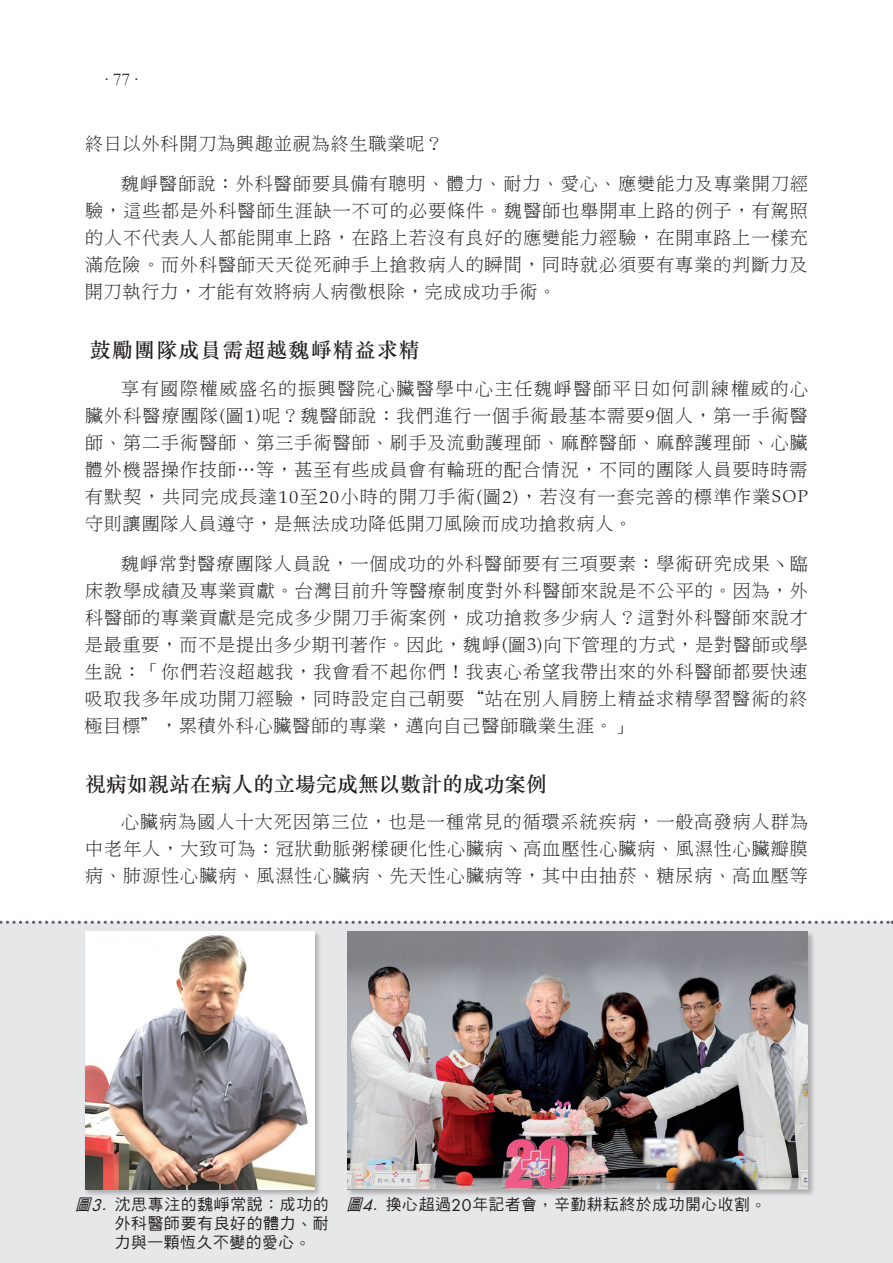
<style>
.page{position:relative;width:893px;height:1263px;background:#fff}
.page>*{position:absolute;margin:0;border:0;box-sizing:border-box;transform-origin:0 0}
.t1{font:500 21px "M Sung HK";color:#231f20}
.t2{font:500 21px "M Sung HK";letter-spacing:.05em;color:#231f20}
.t3{font:18px/27px "DF Ming W3 WIN BF";letter-spacing:.06em;color:#231f20;text-align:justify}
.t4{font:18px "Garamond";color:#231f20}
.t5{font:15.75px/18.9px "DF Hei W5 WIN BF";letter-spacing:.04em;color:#231f20}
.s1{font-family:"Palatino LT Std";font-weight:300;font-size:17.1px}
.s2{font-family:"Palatino LT Std";font-weight:300;font-size:17.4px}
.s3{font-style:italic}
.s4{font-family:"Futura Std";font-style:italic}
.s5{font-family:"Avenir LT Std";font-style:italic}
.s6{font-family:"Futura Std"}
</style>
<div class="page">
<div style="left:0;top:922px;width:893px;height:341px;background:#e6e7e9"></div>
<svg style="left:0;top:921px;width:893px;height:3px"></svg>
<div style="left:346px;top:930px;width:469px;height:267px;background:#231f20;opacity:.3"></div>
<img style="left:348px;top:932px;width:460px;height:257px">
<div style="left:83px;top:930px;width:238px;height:267px;background:#231f20;opacity:.3"></div>
<img style="left:85px;top:932px;width:229px;height:257px">
<p class="t4" style="left:105px;top:65px;width:35px">. 77 .</p>
<p class="t3" style="left:85px;top:131px;width:360px">終日以外科開刀為興趣並視為終生職業呢？</p>
<p class="t3" style="left:85px;top:170px;width:725px;text-indent:36px">魏崢醫師說：外科醫師要具備有聰明、體力、耐力、愛心、應變能力及專業開刀經驗，這些都是外科醫師生涯缺一不可的必要條件。魏醫師也舉開車上路的例子，有駕照的人不代表人人都能開車上路，在路上若沒有良好的應變能力經驗，在開車路上一樣充滿危險。而外科醫師天天從死神手上搶救病人的瞬間，同時就必須要有專業的判斷力及開刀執行力，才能有效將病人病徵根除，完成成功手術。</p>
<p class="t2" style="left:90px;top:336px;width:331px">鼓勵團隊成員需超越魏崢精益求精</p>
<p class="t3" style="left:85px;top:375px;width:725px;text-indent:36px">享有國際權威盛名的振興醫院心臟醫學中心主任魏崢醫師平日如何訓練權威的心臟外科醫療團隊<span class="s1">(</span>圖<span class="s2">1</span><span class="s1">)</span>呢？魏醫師說：我們進行一個手術最基本需要<span class="s2">9</span>個人，第一手術醫師、第二手術醫師、第三手術醫師、刷手及流動護理師、麻醉醫師、麻醉護理師、心臟體外機器操作技師…等，甚至有些成員會有輪班的配合情況，不同的團隊人員要時時需有默契，共同完成長達<span class="s2">10</span>至<span class="s2">20</span>小時的開刀手術<span class="s1">(</span>圖<span class="s2">2</span><span class="s1">)</span>，若沒有一套完善的標準作業<span class="s1">SOP</span>守則讓團隊人員遵守，是無法成功降低開刀風險而成功搶救病人。</p>
<p class="t3" style="left:85px;top:550px;width:725px;text-indent:36px">魏崢常對醫療團隊人員說，一個成功的外科醫師要有三項要素：學術研究成果丶臨床教學成績及專業貢獻。台灣目前升等醫療制度對外科醫師來說是不公平的。因為，外科醫師的專業貢獻是完成多少開刀手術案例，成功搶救多少病人？這對外科醫師來說才是最重要，而不是提出多少期刊著作。因此，魏崢<span class="s1">(</span>圖<span class="s2">3</span><span class="s1">)</span>向下管理的方式，是對醫師或學生說：「你們若沒超越我，我會看不起你們！我衷心希望我帶出來的外科醫師都要快速吸取我多年成功開刀經驗，同時設定自己朝要“站在別人肩膀上精益求精學習醫術的終極目標＂，累積外科心臟醫師的專業，邁向自己醫師職業生涯。」</p>
<p class="t1" style="left:85px;top:769px;width:463px">視病如親站在病人的立場完成無以數計的成功案例</p>
<p class="t3" style="left:85px;top:808px;width:725px;text-indent:36px">心臟病為國人十大死因第三位，也是一種常見的循環系統疾病，一般高發病人群為中老年人，大致可為：冠狀動脈粥樣硬化性心臟病丶高血壓性心臟病、風濕性心臟瓣膜病、肺源性心臟病、風濕性心臟病、先天性心臟病等，其中由抽菸、糖尿病、高血壓等</p>
<p class="t5" style="left:115px;top:1195px;width:653px;text-indent:-39px"><span class="s3">圖</span><span class="s4">3</span><span class="s5">.</span> 沈思專注的魏崢常說：成功的 <span class="s3">圖</span><span class="s4">4</span><span class="s5">.</span> 換心超過<span class="s6">20</span>年記者會，辛勤耕耘終於成功開心收割。外科醫師要有良好的體力、耐<br>力與一顆恆久不變的愛心。</p>
</div>
